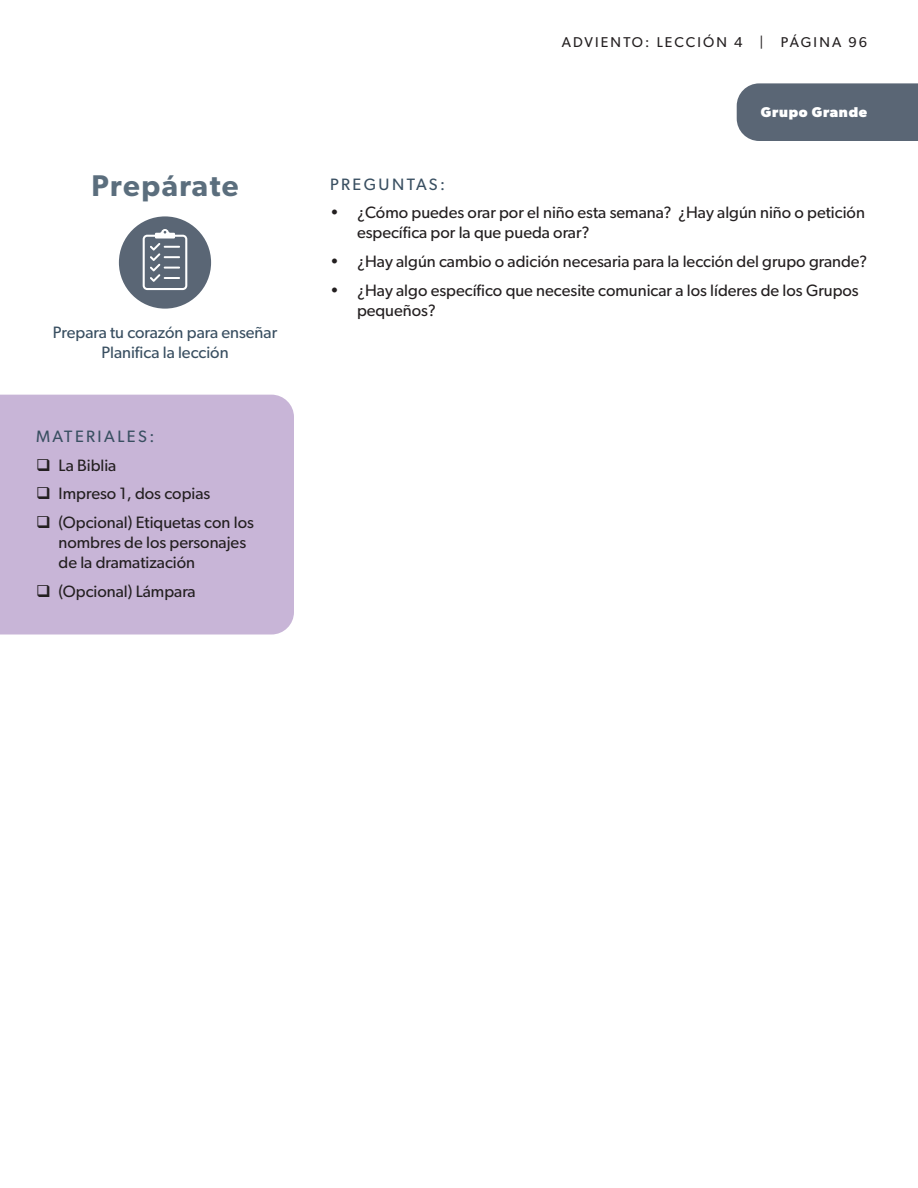
<style>
.page{position:relative;width:918px;height:1188px;background:#fff}
.page>*{position:absolute;margin:0;border:0;box-sizing:border-box;transform-origin:0 0}
.t1{font:600 30px "Gibson";letter-spacing:.05em;color:#5b6e7d}
.t2{font:16.5px/19.8px "Gibson";color:#231f20}
.subtitle{font:16.5px/19.8px "Gibson";color:#394f61;text-align:center}
.subtitle-2{font:16.5px "Gibson";letter-spacing:.15em;color:#394f61}
.t3{font:14.25px "Gibson";letter-spacing:.15em;color:#231f20}
.t4{font:700 14.25px "Gibson";letter-spacing:.05em;color:#fff}
</style>
<div class="page">
<div style="left:737px;top:83px;width:181px;height:58px;background:#5a6675"></div>
<div style="left:119px;top:216px;width:92px;height:93px;background:#5a6675;border-radius:50%"></div>
<svg style="left:143px;top:229px;width:44px;height:61px"></svg>
<div style="left:0;top:395px;width:294px;height:240px;background:#c8b5d7"></div>
<p class="t3" style="left:562px;top:34px;width:307px">ADVIENTO: LECCIÓN 4 | PÁGINA 96</p>
<p class="t4" style="left:761px;top:104px;width:108px">Grupo Grande</p>
<h1 class="t1" style="left:91px;top:168px;width:149px">Prepárate</h1>
<p class="subtitle-2" style="left:330px;top:174px;width:117px">PREGUNTAS:</p>
<p class="t2" style="left:357px;top:203px;width:509px;text-indent:-27px">• ¿Cómo puedes orar por el niño esta semana? ¿Hay algún niño o petición específica por la que pueda orar?</p>
<p class="t2" style="left:330px;top:251px;width:539px">• ¿Hay algún cambio o adición necesaria para la lección del grupo grande?</p>
<p class="t2" style="left:357px;top:280px;width:503px;text-indent:-27px">• ¿Hay algo específico que necesite comunicar a los líderes de los Grupos pequeños?</p>
<p class="subtitle" style="left:53px;top:323px;width:226px">Prepara tu corazón para enseñar<br>Planifica la lección</p>
<p class="subtitle-2" style="left:36px;top:426px;width:120px">MATERIALES:</p>
<p class="t2" style="left:36px;top:455px;width:82px">❑ La Biblia</p>
<p class="t2" style="left:36px;top:484px;width:176px">❑ Impreso 1, dos copias</p>
<p class="t2" style="left:58px;top:512px;width:197px;text-indent:-22px">❑ (Opcional) Etiquetas con los nombres de los personajes de la dramatización</p>
<p class="t2" style="left:36px;top:581px;width:161px">❑ (Opcional) Lámpara</p>
</div>
